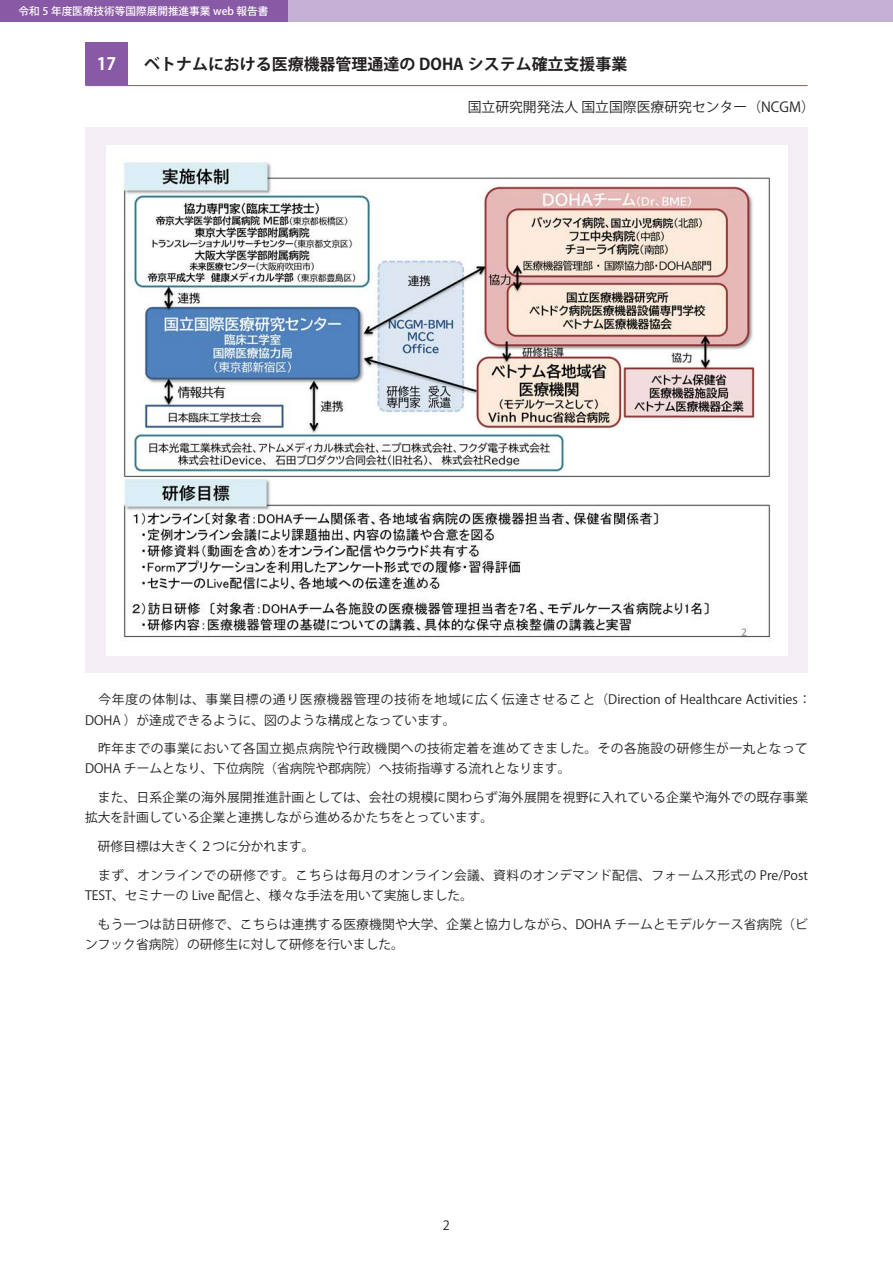
<style>
.page{position:relative;width:893px;height:1263px;background:#fff}
.page>*{position:absolute;margin:0;border:0;box-sizing:border-box;transform-origin:0 0}
.t1{font:700 16.95px "Koz Go Pr 6 N";color:#fff}
.t2{font:700 15.9px "Koz Go Pr 6 N";color:#231f20}
.t3{font:13.8px "Koz Go Pr 6 N";color:#231f20}
.t4{font:12.75px/20.2px "Koz Go Pr 6 N";letter-spacing:.015em;color:#231f20}
.t5{font:12.75px/20.2px "Koz Go Pr 6 N";letter-spacing:.035em;color:#231f20}
.t6{font:500 10.65px "Koz Go Pr 6 N";color:#fff}
</style>
<div class="page">
<div style="left:0;top:0;width:893px;height:21px;background:#c4b0d4"></div>
<div style="left:86px;top:128px;width:722px;height:545px;background:#f3eef6"></div>
<div style="left:0;top:0;width:287px;height:21px;background:#8859a4"></div>
<hr style="left:85px;top:85px;width:723px;height:1px;background:#8859a4">
<div style="left:85px;top:43px;width:43px;height:42px;background:#8859a4"></div>
<img style="left:107px;top:145px;width:680px;height:510px">
<p class="t6" style="left:19px;top:5px;width:251px">令和 5 年度医療技術等国際展開推進事業 web 報告書</p>
<h1 class="t1" style="left:97px;top:54px;width:21px">17</h1>
<p class="t2" style="left:144px;top:56px;width:485px">ベトナムにおける医療機器管理通達の DOHA システム確立支援事業</p>
<p class="t3" style="left:468px;top:99px;width:349px">国立研究開発法人 国立国際医療研究センター（NCGM）</p>
<p class="t4" style="left:85px;top:690px;width:728px">　今年度の体制は、事業目標の通り医療機器管理の技術を地域に広く伝達させること（Direction of Healthcare Activities ：<br>DOHA ）が達成できるように、図のような構成となっています。</p>
<p class="t4" style="left:85px;top:739px;width:724px">　昨年までの事業において各国立拠点病院や行政機関への技術定着を進めてきました。その各施設の研修生が一丸となって<br>DOHA チームとなり、下位病院（省病院や郡病院）へ技術指導する流れとなります。</p>
<p class="t4" style="left:85px;top:788px;width:725px">　また、日系企業の海外展開推進計画としては、会社の規模に関わらず海外展開を視野に入れている企業や海外での既存事業拡大を計画している企業と連携しながら進めるかたちをとっています。</p>
<p class="t4" style="left:85px;top:836px;width:231px">　研修目標は大きく２つに分かれます。</p>
<p class="t5" style="left:85px;top:865px;width:724px">　まず、オンラインでの研修です。こちらは毎月のオンライン会議、資料のオンデマンド配信、フォームス形式の Pre/Post<br>TEST、セミナーの Live 配信と、様々な手法を用いて実施しました。</p>
<p class="t4" style="left:85px;top:914px;width:724px">　もう一つは訪日研修で、こちらは連携する医療機関や大学、企業と協力しながら、DOHA チームとモデルケース省病院（ビンフック省病院）の研修生に対して研修を行いました。</p>
<p class="t4" style="left:443px;top:1215px;width:9px">2</p>
</div>
